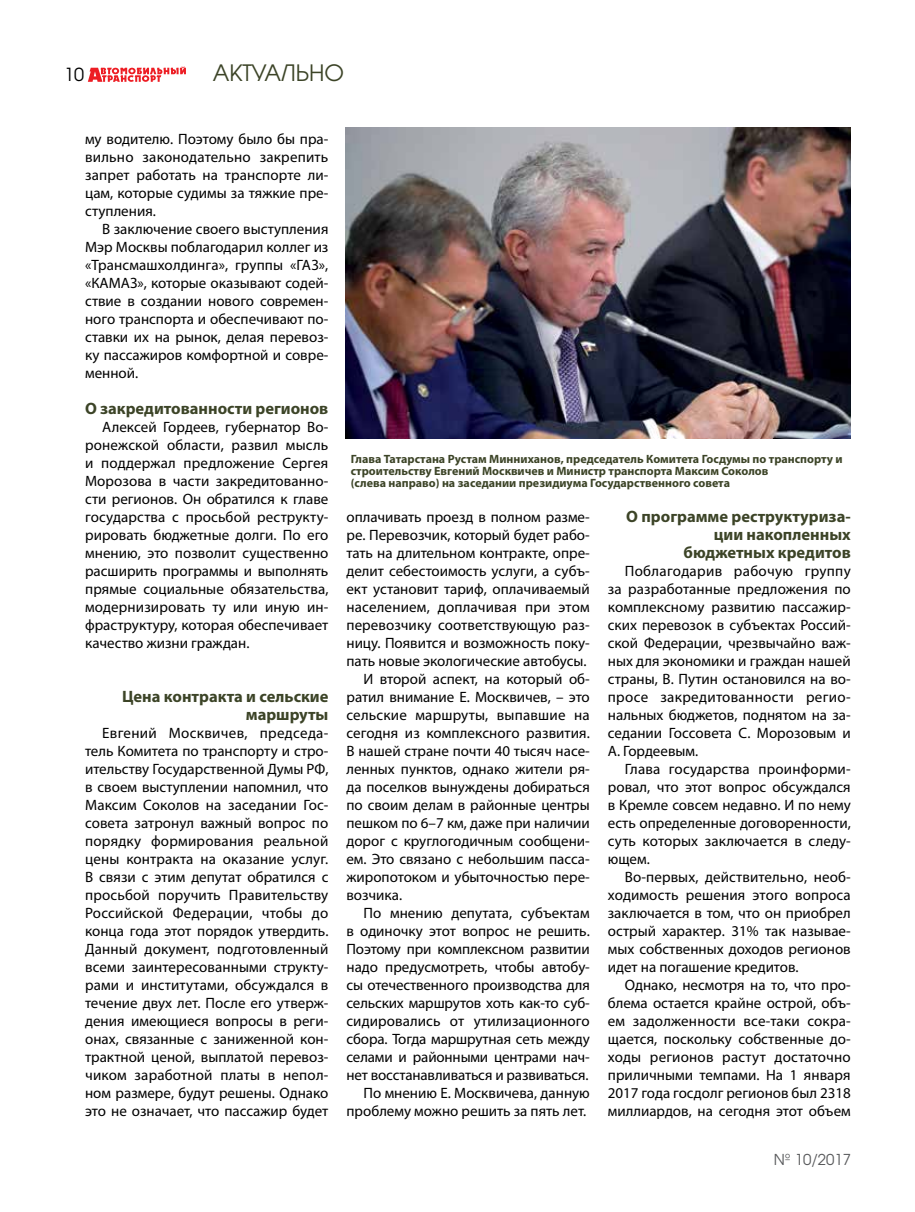
<style>
.page{position:relative;width:915px;height:1212px;background:#fff}
.page>*{position:absolute;margin:0;border:0;box-sizing:border-box;transform-origin:0 0}
.t1{font:22.5px "AG Avalanche C";color:#3c4427}
.t2{font:18px "AG Avalanche C";color:#000}
.t3{font:700 16.5px/18px "Myriad Pro";color:#3c4427;text-align:right}
.t4{font:15px/18px "Myriad Pro";color:#000;text-align:justify}
.t5{font:15px "AG Avalanche C";color:#58595b}
.t6{font:700 12px/12px "Myriad Pro";color:#3c4427}
</style>
<div class="page">
<svg style="left:88px;top:66px;width:98px;height:16px"></svg>
<img style="left:345px;top:128px;width:505px;height:310px">
<p class="t2" style="left:64px;top:63px;width:21px">10</p>
<h1 class="t1" style="left:213px;top:59px;width:133px">АКТУАЛЬНО</h1>
<p class="t4" style="left:85px;top:130px;width:245px">му водителю. Поэтому было бы пра&shy;вильно законодательно закрепить запрет работать на транспорте ли&shy;цам, которые судимы за тяжкие пре&shy;ступления.</p>
<p class="t4" style="left:85px;top:220px;width:245px;text-indent:17px">В заключение своего выступления Мэр Москвы поблагодарил коллег из «Трансмашхолдинга», группы «ГАЗ», «КАМАЗ», которые оказывают содей&shy;ствие в создании нового современ&shy;ного транспорта и обеспечивают по&shy;ставки их на рынок, делая перевоз&shy;ку пассажиров комфортной и совре&shy;менной.</p>
<p class="t3" style="left:85px;top:399px;width:245px">О закредитованности регионов</p>
<p class="t4" style="left:85px;top:418px;width:245px;text-indent:17px">Алексей Гордеев, губернатор Во&shy;ронежской области, развил мысль и поддержал предложение Сергея Морозова в части закредитованно&shy;сти регионов. Он обратился к главе государства с просьбой реструкту&shy;рировать бюджетные долги. По его мнению, это позволит существенно расширить программы и выполнять прямые социальные обязательства, модернизировать ту или иную ин&shy;фраструктуру, которая обеспечивает качество жизни граждан.</p>
<p class="t3" style="left:122px;top:687px;width:208px">Цена контракта и сельские маршруты</p>
<p class="t4" style="left:85px;top:724px;width:245px;text-indent:17px">Евгений Москвичев, председа&shy;тель Комитета по транспорту и стро&shy;ительству Государственной Думы РФ, в своем выступлении напомнил, что Максим Соколов на заседании Гос&shy;совета затронул важный вопрос по порядку формирования реальной цены контракта на оказание услуг.<br>В связи с этим депутат обратился с просьбой поручить Правительству Российской Федерации, чтобы до конца года этот порядок утвердить.<br>Данный документ, подготовленный всеми заинтересованными структу&shy;рами и институтами, обсуждался в течение двух лет. После его утверж&shy;дения имеющиеся вопросы в реги&shy;онах, связанные с заниженной кон&shy;трактной ценой, выплатой перевоз&shy;чиком заработной платы в непол&shy;ном размере, будут решены. Однако это не означает, что пассажир будет</p>
<p class="t6" style="left:350px;top:452px;width:493px">Глава Татарстана Рустам Минниханов, председатель Комитета Госдумы по транспорту и строительству Евгений Москвичев и Министр транспорта Максим Соколов<br>(слева направо) на заседании президиума Государственного совета</p>
<p class="t4" style="left:346px;top:508px;width:245px">оплачивать проезд в полном разме-</p>
<p class="t4" style="left:346px;top:526px;width:245px">ре. Перевозчик, который будет рабо-</p>
<p class="t4" style="left:346px;top:544px;width:245px">тать на длительном контракте, опре-</p>
<p class="t4" style="left:346px;top:562px;width:245px">делит себестоимость услуги, а субъ-</p>
<p class="t4" style="left:346px;top:580px;width:245px">ект установит тариф, оплачиваемый</p>
<p class="t4" style="left:346px;top:598px;width:245px">населением, доплачивая при этом</p>
<p class="t4" style="left:346px;top:616px;width:245px">перевозчику соответствующую раз-</p>
<p class="t4" style="left:346px;top:634px;width:245px">ницу. Появится и возможность поку-</p>
<p class="t4" style="left:346px;top:652px;width:241px">пать новые экологические автобусы.</p>
<p class="t4" style="left:363px;top:670px;width:228px">И второй аспект, на который об-</p>
<p class="t4" style="left:346px;top:688px;width:245px">ратил внимание Е. Москвичев, – это</p>
<p class="t4" style="left:346px;top:706px;width:245px">сельские маршруты, выпавшие на</p>
<p class="t4" style="left:346px;top:724px;width:245px">сегодня из комплексного развития.</p>
<p class="t4" style="left:346px;top:742px;width:245px">В нашей стране почти 40 тысяч насе-</p>
<p class="t4" style="left:346px;top:760px;width:245px">ленных пунктов, однако жители ря-</p>
<p class="t4" style="left:346px;top:778px;width:245px">да поселков вынуждены добираться</p>
<p class="t4" style="left:346px;top:796px;width:245px">по своим делам в районные центры</p>
<p class="t4" style="left:346px;top:814px;width:245px">пешком по 6–7 км, даже при наличии</p>
<p class="t4" style="left:346px;top:832px;width:245px">дорог с круглогодичным сообщени-</p>
<p class="t4" style="left:346px;top:850px;width:245px">ем. Это связано с небольшим пасса-</p>
<p class="t4" style="left:346px;top:868px;width:245px">жиропотоком и убыточностью пере-</p>
<p class="t4" style="left:346px;top:886px;width:57px">возчика.</p>
<p class="t4" style="left:363px;top:904px;width:228px">По мнению депутата, субъектам</p>
<p class="t4" style="left:346px;top:922px;width:245px">в одиночку этот вопрос не решить.</p>
<p class="t4" style="left:346px;top:940px;width:245px">Поэтому при комплексном развитии</p>
<p class="t4" style="left:346px;top:958px;width:245px">надо предусмотреть, чтобы автобу-</p>
<p class="t4" style="left:346px;top:976px;width:245px">сы отечественного производства для</p>
<p class="t4" style="left:346px;top:994px;width:245px">сельских маршрутов хоть как-то суб-</p>
<p class="t4" style="left:346px;top:1012px;width:245px">сидировались от утилизационного</p>
<p class="t4" style="left:346px;top:1030px;width:245px">сбора. Тогда маршрутная сеть между</p>
<p class="t4" style="left:346px;top:1048px;width:245px">селами и районными центрами нач-</p>
<p class="t4" style="left:346px;top:1066px;width:243px">нет восстанавливаться и развиваться.</p>
<p class="t4" style="left:363px;top:1084px;width:228px">По мнению Е. Москвичева, данную</p>
<p class="t4" style="left:346px;top:1102px;width:241px">проблему можно решить за пять лет.</p>
<p class="t3" style="left:626px;top:507px;width:226px">О программе реструктуриза&shy;ции накопленных бюджетных кредитов</p>
<p class="t4" style="left:607px;top:562px;width:244px;text-indent:17px">Поблагодарив рабочую группу за разработанные предложения по комплексному развитию пассажир&shy;ских перевозок в субъектах Россий&shy;ской Федерации, чрезвычайно важ&shy;ных для экономики и граждан нашей страны, В. Путин остановился на во&shy;просе закредитованности регио&shy;нальных бюджетов, поднятом на за&shy;седании Госсовета С. Морозовым и А. Гордеевым.</p>
<p class="t4" style="left:607px;top:760px;width:244px;text-indent:17px">Глава государства проинформи&shy;ровал, что этот вопрос обсуждался в Кремле совсем недавно. И по нему есть определенные договоренности, суть которых заключается в следу&shy;ющем.</p>
<p class="t4" style="left:607px;top:868px;width:244px;text-indent:17px">Во-первых, действительно, необ&shy;ходимость решения этого вопроса заключается в том, что он приобрел острый характер. 31% так называе&shy;мых собственных доходов регионов идет на погашение кредитов.</p>
<p class="t4" style="left:607px;top:976px;width:244px;text-indent:17px">Однако, несмотря на то, что про&shy;блема остается крайне острой, объ&shy;ем задолженности все-таки сокра&shy;щается, поскольку собственные до&shy;ходы регионов растут достаточно приличными темпами. На 1 января 2017 года госдолг регионов был 2318 миллиардов, на сегодня этот объем</p>
<p class="t5" style="left:773px;top:1150px;width:79px">№ 10/2017</p>
</div>
